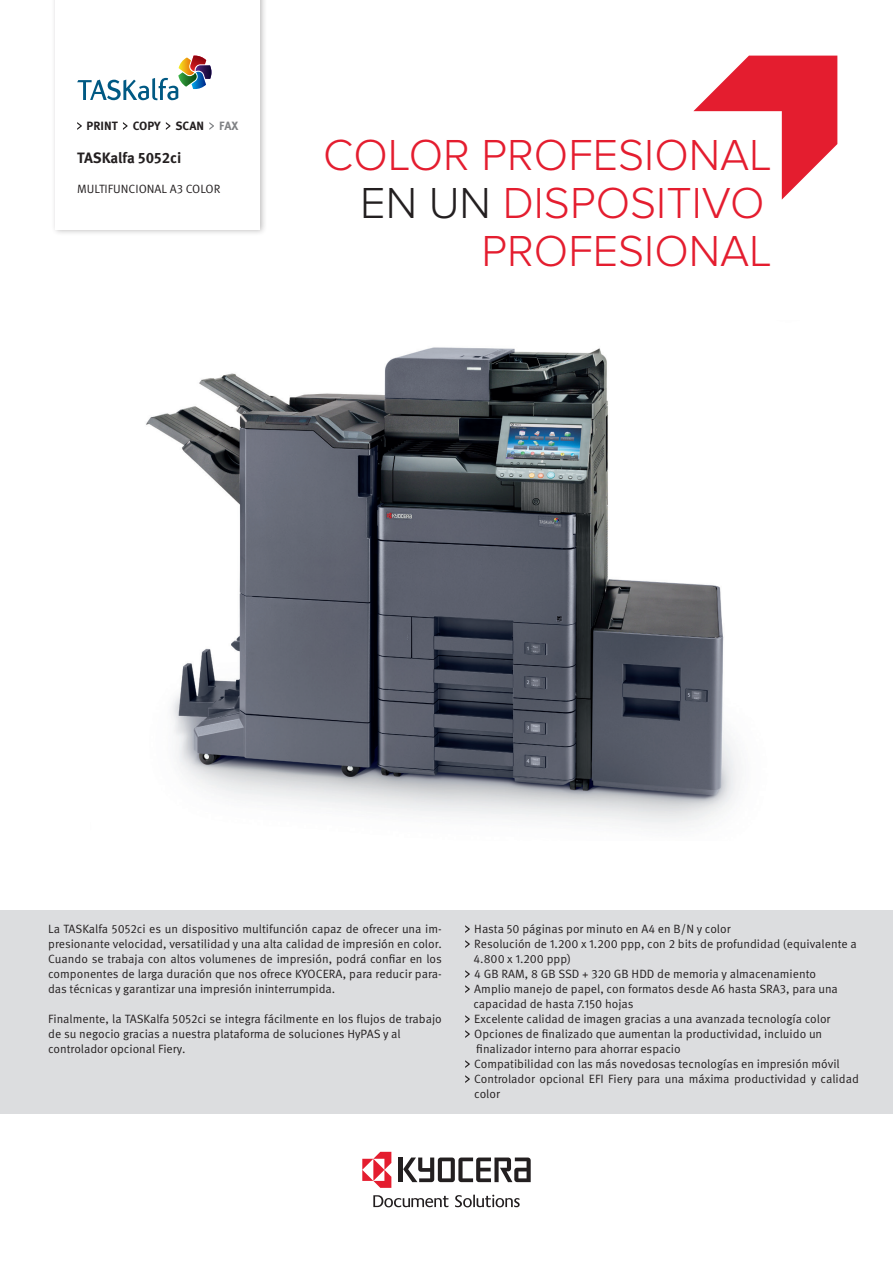
<style>
.page{position:relative;width:893px;height:1263px;background:#fff}
.page>*{position:absolute;margin:0;border:0;box-sizing:border-box;transform-origin:0 0}
.Headline{font:300 45px "Proxima Nova";color:#e41d2f}
.t1{font:700 15px "Meta Pro";letter-spacing:-.005em;color:#231f20}
.Bodycopy{font:12px/15px "Meta Pro Norm";color:#231f20}
.t2{font:700 12px "Meta Pro";color:#231f20}
.s1{color:#808285}
.s2{color:#231f20}
</style>
<div class="page">
<img style="left:146px;top:347px;width:593px;height:479px">
<svg style="left:693px;top:56px;width:144px;height:144px"></svg>
<hr style="left:399px;top:1157px;width:4px;height:25px;background:#231f20">
<svg style="left:403px;top:1157px;width:128px;height:25px"></svg>
<svg style="left:455px;top:1195px;width:65px;height:12px"></svg>
<svg style="left:373px;top:1195px;width:75px;height:12px"></svg>
<svg style="left:362px;top:1152px;width:29px;height:36px"></svg>
<div style="left:51px;top:0;width:216px;height:236px;background:#231f20;opacity:.3"></div>
<div style="left:56px;top:0;width:204px;height:230px;background:#fff"></div>
<svg style="left:77px;top:56px;width:134px;height:44px"></svg>
<div style="left:0;top:910px;width:893px;height:204px;background:#dcdddf"></div>
<svg style="left:465px;top:925px;width:5px;height:8px"></svg>
<svg style="left:465px;top:940px;width:5px;height:8px"></svg>
<svg style="left:465px;top:970px;width:5px;height:8px"></svg>
<svg style="left:465px;top:985px;width:5px;height:8px"></svg>
<svg style="left:465px;top:1015px;width:5px;height:8px"></svg>
<svg style="left:465px;top:1030px;width:5px;height:8px"></svg>
<svg style="left:465px;top:1060px;width:5px;height:8px"></svg>
<svg style="left:465px;top:1075px;width:5px;height:8px"></svg>
<svg style="left:77px;top:122px;width:5px;height:8px"></svg>
<svg style="left:123px;top:122px;width:5px;height:8px"></svg>
<svg style="left:166px;top:122px;width:4px;height:8px"></svg>
<svg style="left:209px;top:122px;width:5px;height:8px"></svg>
<p class="t2" style="left:87px;top:116px;width:153px">PRINT COPY SCAN <span class="s1">FAX</span></p>
<p class="t1" style="left:77px;top:146px;width:106px">TASKalfa 5052ci</p>
<p class="Bodycopy" style="left:77px;top:181px;width:145px">MULTIFUNCIONAL A3 COLOR</p>
<p class="Headline" style="left:323px;top:129px;width:450px">COLOR PROFESIONAL</p>
<p class="Headline" style="left:360px;top:177px;width:406px"><span class="s2">EN UN</span> DISPOSITIVO</p>
<p class="Headline" style="left:482px;top:225px;width:292px">PROFESIONAL</p>
<p class="Bodycopy" style="left:48px;top:920px;width:395px;text-align:justify">La TASKalfa 5052ci es un dispositivo multifunción capaz de ofrecer una im&shy;presionante velocidad, versatilidad y una alta calidad de impresión en color.<br>Cuando se trabaja con altos volumenes de impresión, podrá confiar en los componentes de larga duración que nos ofrece KYOCERA, para reducir para&shy;das técnicas y garantizar una impresión ininterrumpida.</p>
<p class="Bodycopy" style="left:48px;top:1010px;width:395px">Finalmente, la TASKalfa 5052ci se integra fácilmente en los flujos de trabajo de su negocio gracias a nuestra plataforma de soluciones HyPAS y al</p>
<p class="Bodycopy" style="left:48px;top:1040px;width:139px">controlador opcional Fiery.</p>
<p class="Bodycopy" style="left:474px;top:920px;width:258px">Hasta 50 páginas por minuto en A4 en B/N y color</p>
<p class="Bodycopy" style="left:474px;top:935px;width:384px">Resolución de 1.200 x 1.200 ppp, con 2 bits de profundidad (equivalente a</p>
<p class="Bodycopy" style="left:473px;top:950px;width:99px">4.800 x 1.200 ppp)</p>
<p class="Bodycopy" style="left:474px;top:965px;width:343px">4 GB RAM, 8 GB SSD + 320 GB HDD de memoria y almacenamiento</p>
<p class="Bodycopy" style="left:474px;top:980px;width:365px">Amplio manejo de papel, con formatos desde A6 hasta SRA3, para una</p>
<p class="Bodycopy" style="left:473px;top:995px;width:162px">capacidad de hasta 7.150 hojas</p>
<p class="Bodycopy" style="left:474px;top:1010px;width:358px">Excelente calidad de imagen gracias a una avanzada tecnología color</p>
<p class="Bodycopy" style="left:474px;top:1025px;width:349px">Opciones de finalizado que aumentan la productividad, incluido un</p>
<p class="Bodycopy" style="left:476px;top:1040px;width:206px">finalizador interno para ahorrar espacio</p>
<p class="Bodycopy" style="left:474px;top:1055px;width:367px">Compatibilidad con las más novedosas tecnologías en impresión móvil</p>
<p class="Bodycopy" style="left:474px;top:1070px;width:386px">Controlador opcional EFI Fiery para una máxima productividad y calidad color</p>
</div>
